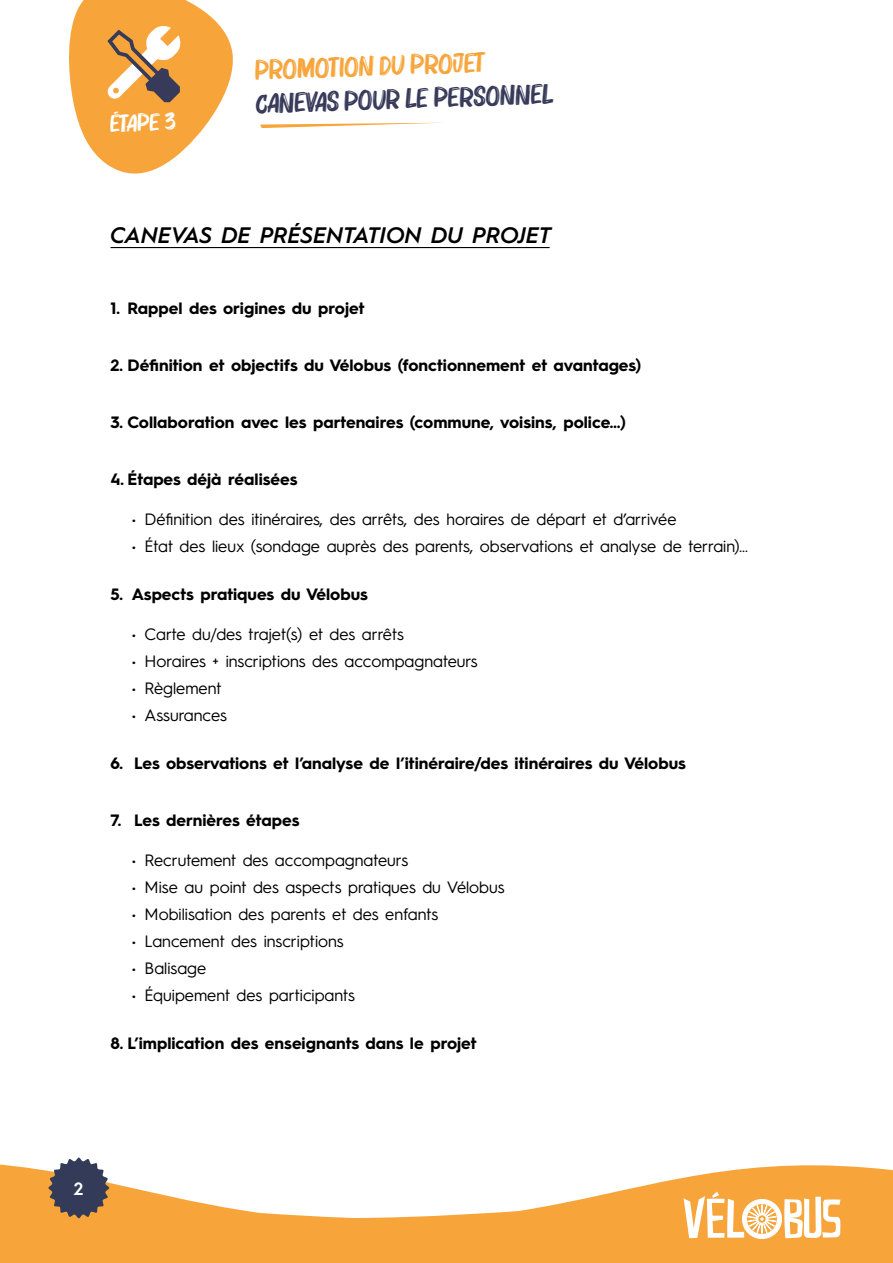
<style>
.page{position:relative;width:893px;height:1263px;background:#fff}
.page>*{position:absolute;margin:0;border:0;box-sizing:border-box;transform-origin:0 0}
.t1{font:28.05px "Bruzh";color:#373a58}
.t2{font:28.05px "Bruzh";color:#f7a53b}
.t3{font:24.75px "Bruzh";color:#fff}
.t4{font:italic 600 22.5px "Hurme Geometric Sans 1";color:#000}
.t5{font:600 17.85px "Hurme Geometric Sans 1";color:#fff}
.t6{font:16.5px "Hurme Geometric Sans 3";color:#000}
.t7{font:700 16.5px "Hurme Geometric Sans 3";color:#000}
</style>
<div class="page">
<svg style="left:0;top:1164px;width:893px;height:99px;fill:#f7a53b"></svg>
<svg style="left:48px;top:1157px;width:61px;height:61px"></svg>
<div style="left:55px;top:1164px;width:48px;height:48px;background:#333b59;border-radius:50%"></div>
<svg style="left:684px;top:1191px;width:156px;height:48px"></svg>
<svg style="left:260px;top:123px;width:173px;height:5px"></svg>
<hr style="left:111px;top:247px;width:439px;height:1px;background:#000">
<svg style="left:69px;top:0;width:164px;height:174px"></svg>
<h2 class="t3" style="left:109px;top:111px;width:66px;rotate:-2deg">Étape 3</h2>
<h1 class="t2" style="left:254px;top:56px;width:232px;rotate:-2deg">Promotion du projet</h1>
<h1 class="t1" style="left:255px;top:89px;width:299px;rotate:-2deg">canevas pour le personnel</h1>
<h3 class="t4" style="left:111px;top:220px;width:442px">CANEVAS DE PRÉSENTATION DU PROJET</h3>
<p class="t7" style="left:111px;top:297px;width:256px">1. Rappel des origines du projet</p>
<p class="t7" style="left:111px;top:354px;width:532px">2. Définition et objectifs du Vélobus (fonctionnement et avantages)</p>
<p class="t7" style="left:111px;top:411px;width:517px">3. Collaboration avec les partenaires (commune, voisins, police…)</p>
<p class="t7" style="left:111px;top:468px;width:189px">4. Étapes déjà réalisées</p>
<p class="t6" style="left:132px;top:507px;width:546px">• Définition des itinéraires, des arrêts, des horaires de départ et d’arrivée</p>
<p class="t6" style="left:132px;top:534px;width:618px">• État des lieux (sondage auprès des parents, observations et analyse de terrain)…</p>
<p class="t7" style="left:111px;top:583px;width:259px">5. Aspects pratiques du Vélobus</p>
<p class="t6" style="left:132px;top:622px;width:274px">• Carte du/des trajet(s) et des arrêts</p>
<p class="t6" style="left:132px;top:649px;width:347px">• Horaires + inscriptions des accompagnateurs</p>
<p class="t6" style="left:132px;top:676px;width:91px">• Règlement</p>
<p class="t6" style="left:132px;top:703px;width:97px">• Assurances</p>
<p class="t7" style="left:111px;top:752px;width:577px">6. Les observations et l’analyse de l’itinéraire/des itinéraires du Vélobus</p>
<p class="t7" style="left:111px;top:809px;width:191px">7. Les dernières étapes</p>
<p class="t6" style="left:132px;top:848px;width:278px">• Recrutement des accompagnateurs</p>
<p class="t6" style="left:132px;top:875px;width:374px">• Mise au point des aspects pratiques du Vélobus</p>
<p class="t6" style="left:132px;top:902px;width:308px">• Mobilisation des parents et des enfants</p>
<p class="t6" style="left:132px;top:929px;width:213px">• Lancement des inscriptions</p>
<p class="t6" style="left:132px;top:956px;width:76px">• Balisage</p>
<p class="t6" style="left:132px;top:983px;width:225px">• Équipement des participants</p>
<p class="t7" style="left:111px;top:1031px;width:368px">8. L’implication des enseignants dans le projet</p>
<p class="t5" style="left:74px;top:1176px;width:11px">2</p>
</div>
